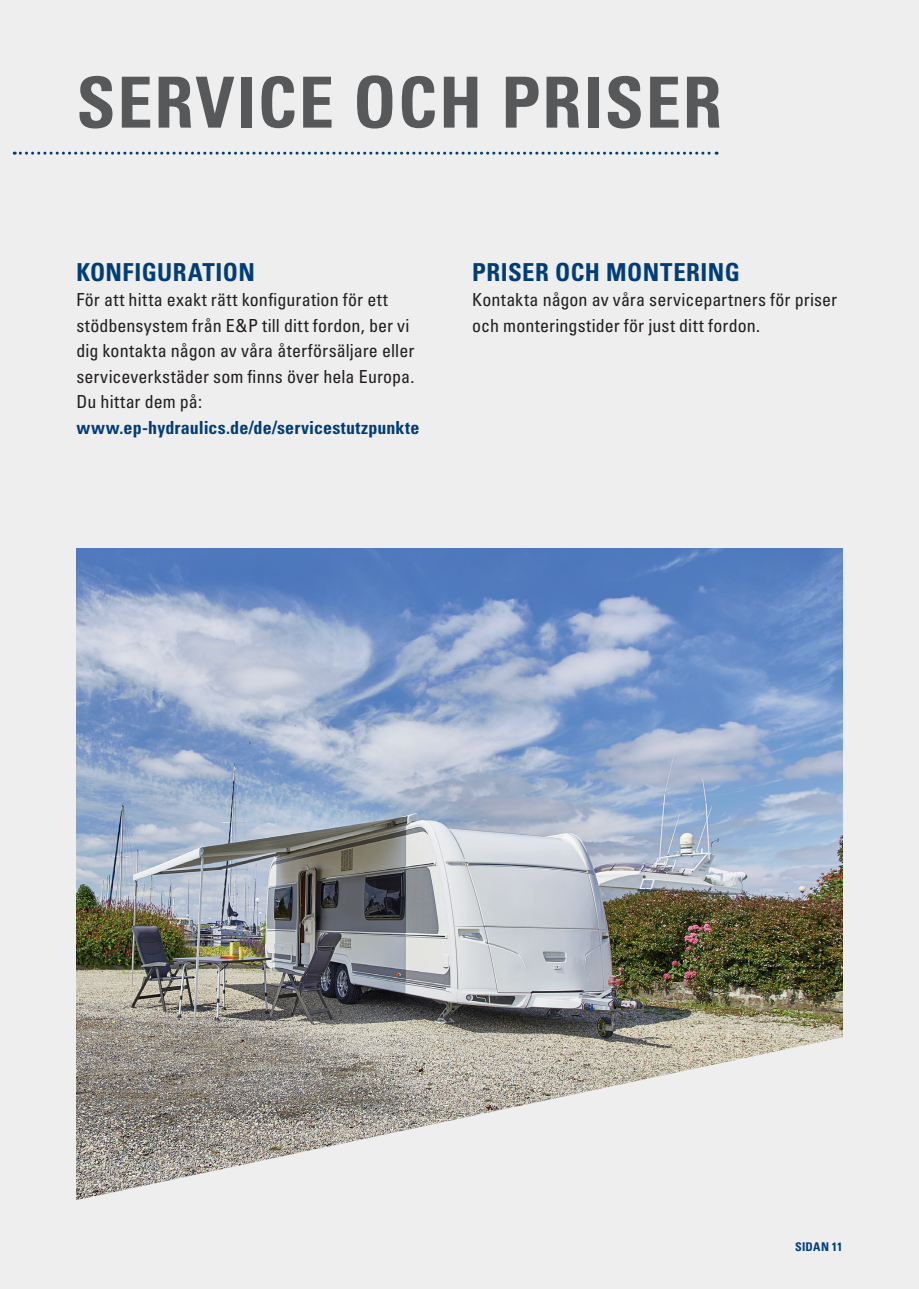
<style>
.page{position:relative;width:919px;height:1289px;background:#fff}
.page>*{position:absolute;margin:0;border:0;box-sizing:border-box;transform-origin:0 0}
.t1{font:700 condensed 70.5px "Univers LT Pro";letter-spacing:.025em;color:#57585a}
.t2{font:700 condensed 24.75px "Univers LT Pro";letter-spacing:.015em;color:#003d78}
.t3{font:condensed 18px/25.5px "Univers LT Pro";letter-spacing:.005em;color:#231f20}
.t4{font:700 condensed 18px "Univers LT Pro";letter-spacing:.005em;color:#003d78}
.t5{font:700 condensed 12px "Univers LT Pro";letter-spacing:.025em;color:#003d78}
</style>
<div class="page">
<div style="left:0;top:0;width:918px;height:1288px;background:#eeeeef"></div>
<img style="left:77px;top:548px;width:765px;height:473px">
<svg style="left:76px;top:1021px;width:767px;height:179px"></svg>
<svg style="left:14px;top:152px;width:703px;height:3px"></svg>
<h1 class="t1" style="left:76px;top:59px;width:647px">SERVICE OCH PRISER</h1>
<h2 class="t2" style="left:76px;top:257px;width:180px">KONFIGURATION</h2>
<p class="t3" style="left:76px;top:287px;width:339px">För att hitta exakt rätt konfiguration för ett stödbensystem från E&amp;P till ditt fordon, ber vi dig kontakta någon av våra återförsäljare eller serviceverkstäder som finns över hela Europa.<br>Du hittar dem på:</p>
<p class="t4" style="left:76px;top:416px;width:344px">www.ep-hydraulics.de/de/servicestutzpunkte</p>
<h2 class="t2" style="left:472px;top:257px;width:269px">PRISER OCH MONTERING</h2>
<p class="t3" style="left:472px;top:287px;width:366px">Kontakta någon av våra servicepartners för priser och monteringstider för just ditt fordon.</p>
<p class="t5" style="left:795px;top:1238px;width:49px">SIDAN 11</p>
</div>
